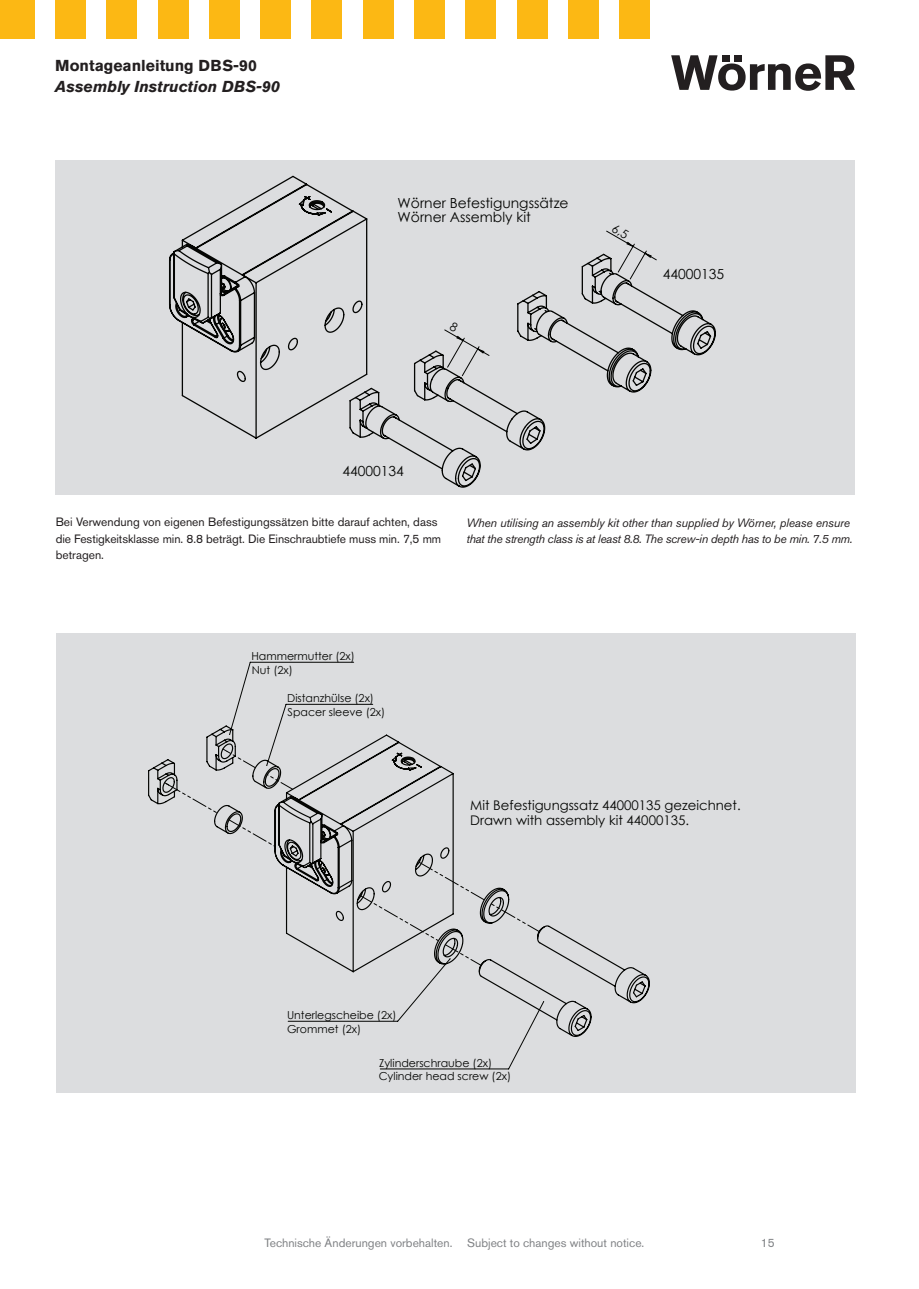
<style>
.page{position:relative;width:919px;height:1289px;background:#fff}
.page>*{position:absolute;margin:0;border:0;box-sizing:border-box;transform-origin:0 0}
.t1{font:italic 700 15.75px "Akzidenz Grotesk BE";color:#231f20}
.t2{font:700 15.75px "Akzidenz Grotesk BE";color:#231f20}
.t3{font:13.95px/13.5px "Century Gothic";color:#040503}
.t4{font:13.35px/15.6px "Century Gothic";color:#040503}
.t5{font:12px/16.5px "Akzidenz Grotesk BE";color:#231f20}
.t6{font:italic 12px/16.5px "Akzidenz Grotesk BE";letter-spacing:-.01em;color:#231f20}
.t7{font:12px "Akzidenz Grotesk BE";color:#808285}
.t8{font:10.95px/14.4px "Century Gothic";color:#040503}
</style>
<div class="page">
<svg style="left:671px;top:55px;width:184px;height:36px"></svg>
<div style="left:0;top:0;width:34px;height:38px;background:#fcb814"></div>
<div style="left:55px;top:0;width:30px;height:38px;background:#fcb814"></div>
<div style="left:107px;top:0;width:30px;height:38px;background:#fcb814"></div>
<div style="left:158px;top:0;width:30px;height:38px;background:#fcb814"></div>
<div style="left:209px;top:0;width:30px;height:38px;background:#fcb814"></div>
<div style="left:260px;top:0;width:31px;height:38px;background:#fcb814"></div>
<div style="left:312px;top:0;width:30px;height:38px;background:#fcb814"></div>
<div style="left:363px;top:0;width:30px;height:38px;background:#fcb814"></div>
<div style="left:414px;top:0;width:30px;height:38px;background:#fcb814"></div>
<div style="left:466px;top:0;width:30px;height:38px;background:#fcb814"></div>
<div style="left:517px;top:0;width:30px;height:38px;background:#fcb814"></div>
<div style="left:568px;top:0;width:30px;height:38px;background:#fcb814"></div>
<div style="left:619px;top:0;width:31px;height:38px;background:#fcb814"></div>
<div style="left:56px;top:633px;width:799px;height:460px;background:#dcdddf"></div>
<div style="left:55px;top:160px;width:800px;height:335px;background:#dcdddf"></div>
<svg style="left:169px;top:175px;width:547px;height:313px"></svg>
<svg style="left:232px;top:661px;width:294px;height:408px"></svg>
<svg style="left:148px;top:724px;width:502px;height:313px"></svg>
<svg style="left:222px;top:748px;width:34px;height:20px"></svg>
<svg style="left:266px;top:773px;width:27px;height:17px"></svg>
<svg style="left:359px;top:860px;width:181px;height:106px"></svg>
<svg style="left:228px;top:819px;width:48px;height:28px"></svg>
<svg style="left:164px;top:781px;width:54px;height:32px"></svg>
<svg style="left:605px;top:223px;width:52px;height:57px"></svg>
<svg style="left:444px;top:321px;width:46px;height:55px"></svg>
<h1 class="t2" style="left:55px;top:57px;width:203px">Montageanleitung DBS-90</h1>
<h1 class="t1" style="left:55px;top:77px;width:226px">Assembly Instruction DBS-90</h1>
<p class="t3" style="left:397px;top:196px;width:172px">Wörner Befestigungssätze<br>Wörner Assembly kit</p>
<p class="t3" style="left:342px;top:464px;width:63px">44000134</p>
<p class="t3" style="left:662px;top:267px;width:63px">44000135</p>
<p class="t5" style="left:56px;top:514px;width:387px">Bei Verwendung von eigenen Befestigungssätzen bitte darauf achten, dass die Festigkeitsklasse min. 8.8 beträgt. Die Einschraubtiefe muss min. 7,5 mm betragen.</p>
<p class="t6" style="left:466px;top:514px;width:387px">When utilising an assembly kit other than supplied by Wörner, please ensure that the strength class is at least 8.8. The screw-in depth has to be min. 7.5 mm.</p>
<p class="t8" style="left:251px;top:648px;width:105px">Hammermutter (2x)</p>
<p class="t8" style="left:252px;top:662px;width:43px">Nut (2x)</p>
<p class="t8" style="left:287px;top:690px;width:88px">Distanzhülse (2x)</p>
<p class="t8" style="left:287px;top:704px;width:99px">Spacer sleeve (2x)</p>
<p class="t4" style="left:470px;top:796px;width:272px">Mit Befestigungssatz 44000135 gezeichnet.<br>Drawn with assembly kit 44000135.</p>
<p class="t8" style="left:287px;top:1007px;width:111px">Unterlegscheibe (2x)<br>Grommet (2x)</p>
<p class="t8" style="left:379px;top:1055px;width:114px">Zylinderschraube (2x)</p>
<p class="t8" style="left:378px;top:1069px;width:134px">Cylinder head screw (2x)</p>
<p class="t7" style="left:264px;top:1235px;width:381px">Technische Änderungen vorbehalten. Subject to changes without notice.</p>
<p class="t7" style="left:761px;top:1235px;width:15px">15</p>
</div>
